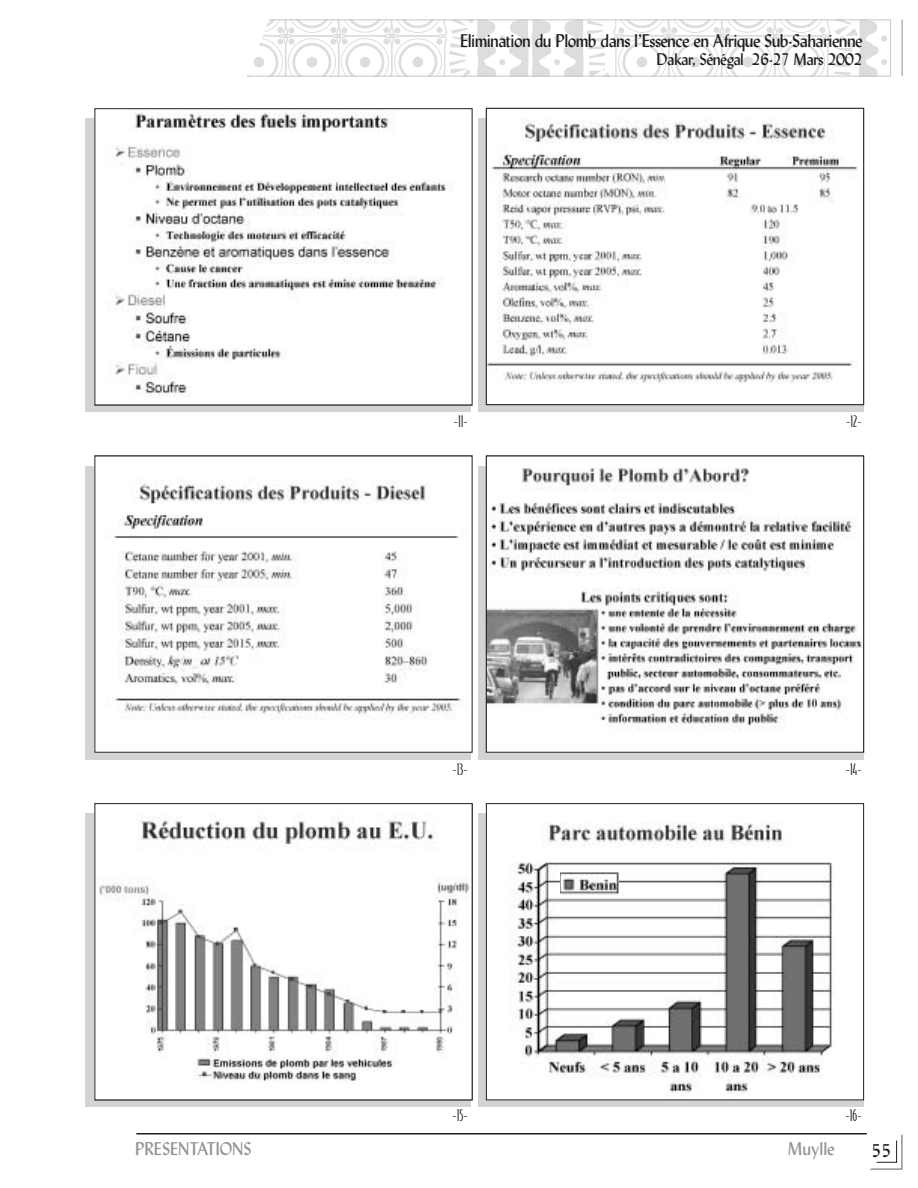
<style>
.page{position:relative;width:918px;height:1188px;background:#fff}
.page>*{position:absolute;margin:0;border:0;box-sizing:border-box;transform-origin:0 0}
.t1{font:18px "Lydian";letter-spacing:-.03em;color:#231f1f}
.t2{font:18px "Lydian";color:#939497}
.t3{font:16.5px "Lydian";letter-spacing:-.03em;color:#231f1f}
.t4{font:15px "Bodega Sans";color:#231f1f}
</style>
<div class="page">
<svg style="left:870px;top:1134px;width:33px;height:36px"></svg>
<hr style="left:136px;top:1133px;width:731px;height:2px;background:#231f1f">
<svg style="left:86px;top:118px;width:385px;height:294px;background:#c4c5c6"></svg>
<div style="left:478px;top:118px;width:386px;height:294px;background:linear-gradient(to right,#d1d3d5,#d1d3d5)"></div>
<svg style="left:86px;top:466px;width:385px;height:293px;background:#c5c6c7"></svg>
<div style="left:478px;top:466px;width:386px;height:293px;background:#d1d3d5"></div>
<div style="left:86px;top:814px;width:385px;height:293px;background:#d1d3d5"></div>
<svg style="left:478px;top:814px;width:386px;height:293px;background:#caccce"></svg>
<img style="left:488px;top:814px;width:374px;height:284px">
<div style="left:486px;top:803px;width:378px;height:297px;border:1px solid #231f1f"></div>
<hr style="left:902px;top:20px;width:1px;height:56px;background:#939497">
<svg style="left:247px;top:19px;width:644px;height:58px"></svg>
<img style="left:96px;top:110px;width:374px;height:293px">
<img style="left:488px;top:118px;width:374px;height:285px">
<div style="left:486px;top:108px;width:378px;height:297px;border:1px solid #231f1f"></div>
<img style="left:96px;top:466px;width:374px;height:285px">
<img style="left:488px;top:466px;width:374px;height:285px">
<div style="left:486px;top:456px;width:378px;height:297px;border:1px solid #231f1f"></div>
<div style="left:95px;top:804px;width:377px;height:296px;background:#fff"></div>
<div style="left:94px;top:803px;width:378px;height:297px;border:1px solid #231f1f"></div>
<img style="left:140px;top:816px;width:294px;height:29px">
<img style="left:99px;top:867px;width:372px;height:227px">
<img style="left:518px;top:814px;width:300px;height:34px">
<img style="left:560px;top:872px;width:59px;height:23px">
<p class="t1" style="left:460px;top:35px;width:404px">Elimination du Plomb dans l’Essence en Afrique Sub-Saharienne</p>
<p class="t3" style="left:657px;top:54px;width:207px">Dakar, Sénégal 26-27 Mars 2002</p>
<p class="t4" style="left:454px;top:417px;width:16px">-11-</p>
<p class="t4" style="left:846px;top:417px;width:17px">-12-</p>
<p class="t4" style="left:453px;top:765px;width:17px">-13-</p>
<p class="t4" style="left:846px;top:765px;width:17px">-14-</p>
<p class="t4" style="left:453px;top:1110px;width:17px">-15-</p>
<p class="t4" style="left:846px;top:1110px;width:18px">-16-</p>
<p class="t2" style="left:135px;top:1143px;width:118px">PRESENTATIONS</p>
<p class="t2" style="left:788px;top:1142px;width:48px">Muylle</p>
<p class="t1" style="left:871px;top:1144px;width:21px">55</p>
</div>
